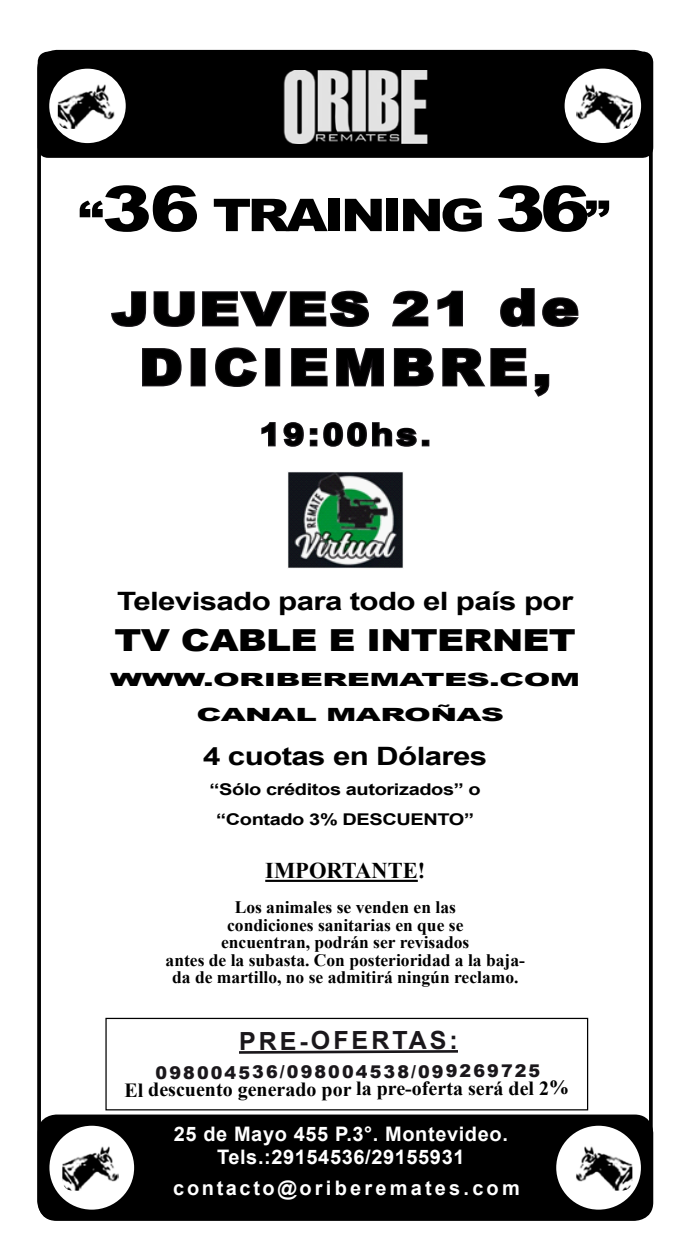
<style>
.page{position:relative;width:691px;height:1260px;background:#fff}
.page>*{position:absolute;margin:0;border:0;box-sizing:border-box;transform-origin:0 0}
.t1{font:900 50px "Arial";letter-spacing:.08em;color:#000;scale:1.12 1}
.t2{font:900 45.62px "Arial";letter-spacing:.03em;color:#000;scale:1.23 1}
.t3{font:900 45.12px "Arial";letter-spacing:-.07em;color:#000;scale:1.19 1}
.t4{font:900 30.38px "Arial";letter-spacing:-.02em;color:#000;scale:1.23 1}
.t5{font:700 30.38px "Arial";letter-spacing:.08em;color:#000;scale:1.23 1}
.t6{font:700 25.25px "Arial";letter-spacing:-.02em;color:#000;scale:1.23 1}
.t7{font:700 25px "Arial";letter-spacing:.115em;color:#1a171b}
.t8{font:700 22.5px "Times New Roman";color:#000}
.t9{font:700 20px/22.5px "Arial";letter-spacing:.03em;color:#fff;text-align:center}
.t10{font:700 20px "Times New Roman";letter-spacing:-.005em;color:#000}
.t11{font:700 20px "Arial";letter-spacing:.16em;color:#fff}
.t12{font:900 18.25px/35px "Arial";letter-spacing:-.02em;color:#000;text-align:center;scale:1.77 1}
.t13{font:700 17.5px/17.5px "Times New Roman";color:#000;text-align:center}
.t14{font:900 17.5px "Arial";letter-spacing:.115em;color:#1a171b}
.t15{font:700 16.25px/30px "Arial";letter-spacing:-.02em;color:#000;text-align:center;scale:1.23 1}
.s1{font-size:42px}
.s2{font-size:63px}
.s3{font-size:50px}
</style>
<div class="page">
<div style="left:39px;top:1115px;width:613px;height:105px;background:#000;border-radius:18px"></div>
<div style="left:38px;top:1115px;width:615px;height:106px;border:2px solid #000;border-radius:18px"></div>
<div style="left:556px;top:1126px;width:85px;height:84px;background:#fff;border-radius:50%"></div>
<div style="left:37px;top:50px;width:616px;height:1170px;border:4px solid #000;border-radius:18px"></div>
<svg style="left:111px;top:290px;width:258px;height:37px"></svg>
<svg style="left:392px;top:290px;width:37px;height:37px"></svg>
<svg style="left:437px;top:290px;width:26px;height:37px"></svg>
<svg style="left:500px;top:288px;width:79px;height:39px"></svg>
<svg style="left:142px;top:348px;width:40px;height:39px"></svg>
<div style="left:191px;top:348px;width:15px;height:38px;border:2px solid #1a171b"></div>
<svg style="left:215px;top:347px;width:42px;height:40px"></svg>
<div style="left:265px;top:348px;width:15px;height:38px;border:2px solid #1a171b"></div>
<svg style="left:291px;top:348px;width:37px;height:39px"></svg>
<svg style="left:336px;top:348px;width:48px;height:39px"></svg>
<svg style="left:393px;top:348px;width:41px;height:39px"></svg>
<svg style="left:442px;top:348px;width:108px;height:49px"></svg>
<svg style="left:261px;top:422px;width:156px;height:25px"></svg>
<div style="left:422px;top:440px;width:7px;height:6px;border:2px solid #1a171b"></div>
<img style="left:288px;top:472px;width:115px;height:96px">
<svg style="left:239px;top:1050px;width:219px;height:4px"></svg>
<div style="left:38px;top:52px;width:615px;height:106px;background:#000;border-radius:11px"></div>
<img style="left:283px;top:71px;width:145px;height:73px">
<div style="left:565px;top:69px;width:76px;height:74px;background:#fff;border-radius:50%"></div>
<img style="left:576px;top:84px;width:56px;height:45px">
<div style="left:49px;top:69px;width:77px;height:74px;background:#fff;border-radius:50%"></div>
<img style="left:58px;top:84px;width:56px;height:45px">
<div style="left:49px;top:1126px;width:85px;height:84px;background:#fff;border-radius:50%"></div>
<img style="left:62px;top:1146px;width:57px;height:45px">
<img style="left:576px;top:1146px;width:56px;height:45px">
<hr style="left:265px;top:880px;width:153px;height:2px;background:#000">
<div style="left:105px;top:1018px;width:483px;height:92px;border:1px solid #000"></div>
<h3 class="t3" style="left:78px;top:182px;width:448px"><span class="s1">“</span><span class="s2">36</span> TRAINING <span class="s2">36</span><span class="s1">”</span></h3>
<h2 class="t2" style="left:111px;top:276px;width:381px">JUEVES 21 <span class="s3">de</span></h2>
<h1 class="t1" style="left:139px;top:331px;width:370px">DICIEMBRE,</h1>
<h3 class="t5" style="left:260px;top:414px;width:141px">19:00hs.</h3>
<h3 class="t6" style="left:117px;top:584px;width:372px">Televisado para todo el país por</h3>
<h3 class="t4" style="left:114px;top:619px;width:377px">TV CABLE E INTERNET</h3>
<p class="t12" style="left:110px;top:662px;width:267px">WWW.ORIBEREMATES.COM<br>CANAL MAROÑAS</p>
<h3 class="t6" style="left:203px;top:739px;width:232px">4 cuotas en Dólares</h3>
<p class="t15" style="left:210px;top:775px;width:222px">“Sólo créditos autorizados” o “Contado 3% DESCUENTO”</p>
<p class="t8" style="left:265px;top:855px;width:162px">IMPORTANTE!</p>
<p class="t13" style="left:166px;top:898px;width:361px">Los animales se venden en las<br>condiciones sanitarias en que se<br>encuentran, podrán ser revisados<br>antes de la subasta. Con posterioridad a la baja&shy;da de martillo, no se admitirá ningún reclamo.</p>
<h3 class="t7" style="left:239px;top:1024px;width:221px">PRE-OFERTAS:</h3>
<p class="t14" style="left:156px;top:1059px;width:386px">098004536/098004538/099269725</p>
<p class="t10" style="left:124px;top:1075px;width:446px">El descuento generado por la pre-oferta será del 2%</p>
<p class="t9" style="left:174px;top:1124px;width:336px">25 de Mayo 455 P.3°. Montevideo.<br>Tels.:29154536/29155931</p>
<p class="t11" style="left:173px;top:1175px;width:348px">contacto@oriberemates.com</p>
</div>
